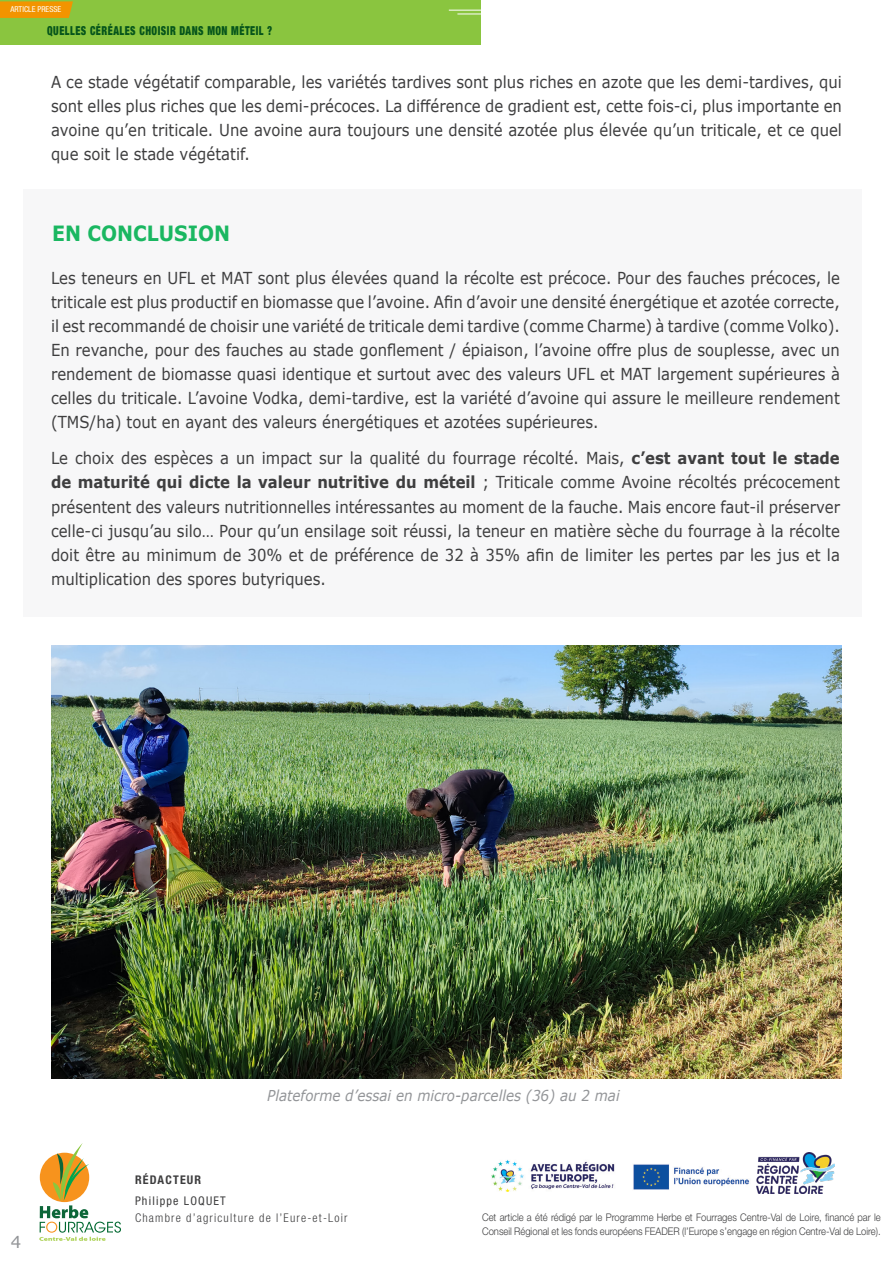
<style>
.page{position:relative;width:893px;height:1263px;background:#fff}
.page>*{position:absolute;margin:0;border:0;box-sizing:border-box;transform-origin:0 0}
.t1{font:700 21px "Verdana";color:#1ab761;scale:.9 1}
.t2{font:16.5px/24px "Verdana";color:#3e3e3f;text-align:justify;scale:.9 1}
.t3{font:16.5px "Verdana";color:#939598}
.t4{font:italic 15px "Verdana";color:#939598;scale:.9 1}
.t5{font:900 condensed 12.3px "Helvetica Neue LT Std";letter-spacing:.05em;color:#06551b;scale:.82 1}
.t6{font:300 condensed 12px "Helvetica Neue LT Std";letter-spacing:.1em;color:#3e3e3f}
.t7{font:condensed 12px "Helvetica Neue LT Std";letter-spacing:.1em;color:#3e3e3f}
.t8{font:700 condensed 12px "Helvetica Neue LT Std";letter-spacing:.1em;color:#3e3e3f}
.t9{font:300 10.5px/13.5px "Helvetica Neue LT Std";color:#3e3e3f;scale:.9 1}
.t10{font:condensed 8.1px "Helvetica Neue LT Std";color:#fff}
.s1{font-weight:700}
</style>
<div class="page">
<svg style="left:39px;top:1143px;width:82px;height:98px"></svg>
<img style="left:491px;top:1159px;width:124px;height:32px">
<img style="left:633px;top:1164px;width:117px;height:26px">
<img style="left:757px;top:1153px;width:78px;height:40px">
<div style="left:0;top:0;width:480px;height:45px;background:#8ac53f"></div>
<svg style="left:0;top:1px;width:73px;height:17px"></svg>
<hr style="left:449px;top:10px;width:43px;height:1px;background:#fff">
<hr style="left:457px;top:14px;width:44px;height:1px;background:#fff">
<div style="left:23px;top:189px;width:839px;height:428px;background:#f2f3f4"></div>
<img style="left:51px;top:645px;width:791px;height:433px">
<p class="t10" style="left:11px;top:5px;width:52px">ARTICLE PRESSE</p>
<p class="t5" style="left:47px;top:23px;width:276px">QUELLES CÉRÉALES CHOISIR DANS MON MÉTEIL ?</p>
<p class="t2" style="left:51px;top:70px;width:880px">A ce stade végétatif comparable, les variétés tardives sont plus riches en azote que les demi-tardives, qui sont elles plus riches que les demi-précoces. La différence de gradient est, cette fois-ci, plus importante en avoine qu’en triticale. Une avoine aura toujours une densité azotée plus élevée qu’un triticale, et ce quel que soit le stade végétatif.</p>
<p class="t1" style="left:52px;top:219px;width:199px">EN CONCLUSION</p>
<p class="t2" style="left:51px;top:266px;width:878px">Les teneurs en UFL et MAT sont plus élevées quand la récolte est précoce. Pour des fauches précoces, le triticale est plus productif en biomasse que l’avoine. Afin d’avoir une densité énergétique et azotée correcte, il est recommandé de choisir une variété de triticale demi tardive (comme Charme) à tardive (comme Volko).<br>En revanche, pour des fauches au stade gonflement / épiaison, l’avoine offre plus de souplesse, avec un rendement de biomasse quasi identique et surtout avec des valeurs UFL et MAT largement supérieures à celles du triticale. L’avoine Vodka, demi-tardive, est la variété d’avoine qui assure le meilleure rendement (TMS/ha) tout en ayant des valeurs énergétiques et azotées supérieures.</p>
<p class="t2" style="left:51px;top:446px;width:878px">Le choix des espèces a un impact sur la qualité du fourrage récolté. Mais, <span class="s1">c’est avant tout le stade de maturité qui dicte la valeur nutritive du méteil</span> ; Triticale comme Avoine récoltés précocement présentent des valeurs nutritionnelles intéressantes au moment de la fauche. Mais encore faut-il préserver celle-ci jusqu’au silo… Pour qu’un ensilage soit réussi, la teneur en matière sèche du fourrage à la récolte doit être au minimum de 30% et de préférence de 32 à 35% afin de limiter les pertes par les jus et la multiplication des spores butyriques.</p>
<p class="t3" style="left:11px;top:1230px;width:12px">4</p>
<p class="t4" style="left:267px;top:1085px;width:393px">Plateforme d’essai en micro-parcelles (36) au 2 mai</p>
<p class="t8" style="left:135px;top:1173px;width:68px">RÉDACTEUR</p>
<p class="t7" style="left:135px;top:1194px;width:92px">Philippe LOQUET</p>
<p class="t6" style="left:135px;top:1210px;width:214px">Chambre d’agriculture de l’Eure-et-Loir</p>
<p class="t9" style="left:482px;top:1210px;width:444px">Cet article a été rédigé par le Programme Herbe et Fourrages Centre-Val de Loire, financé par le<br>Conseil Régional et les fonds européens FEADER (l’Europe s’engage en région Centre-Val de Loire).</p>
</div>
